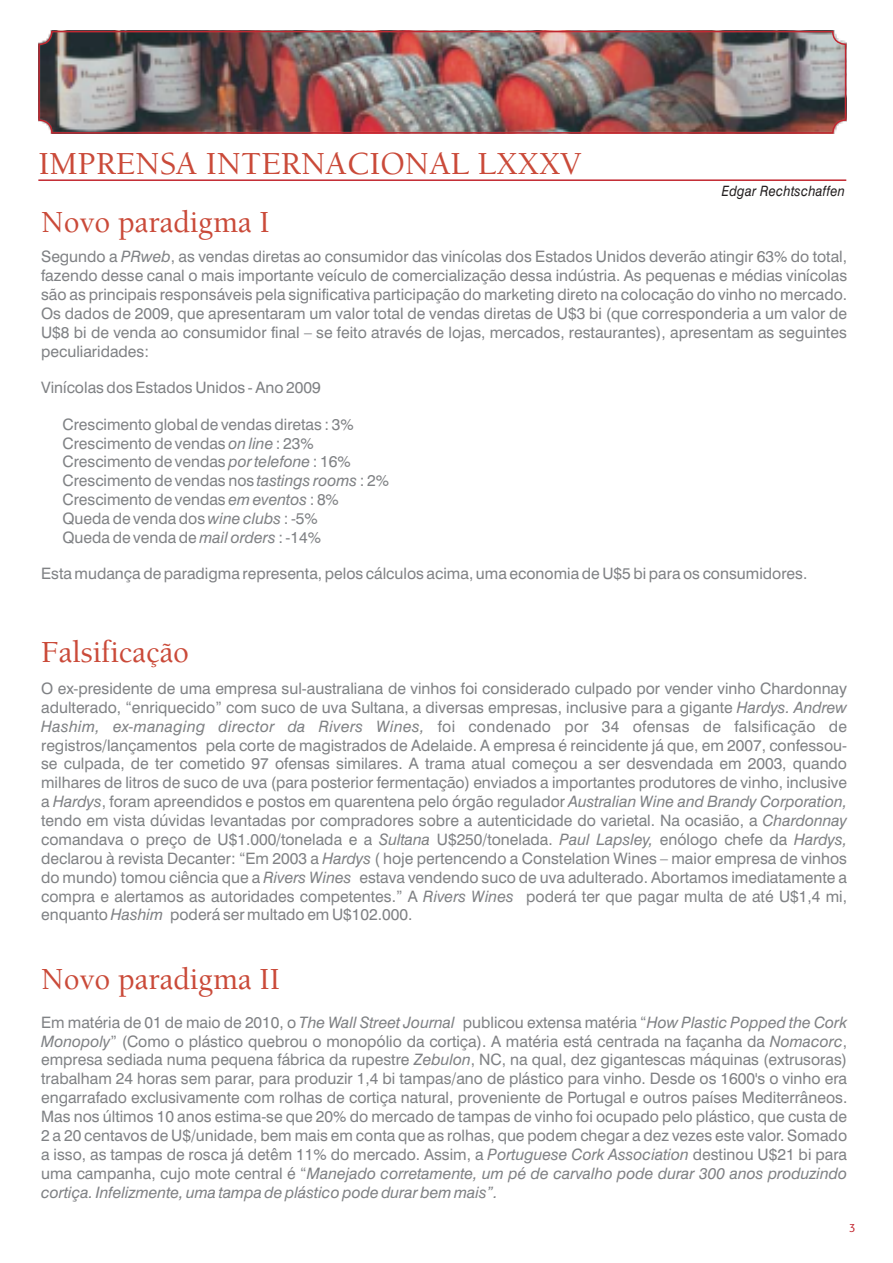
<style>
.page{position:relative;width:893px;height:1263px;background:#fff}
.page>*{position:absolute;margin:0;border:0;box-sizing:border-box;transform-origin:0 0}
.t1{font:500 33px "Berkeley LT";color:#ca4a39}
.t2{font:500 31.5px "Berkeley LT";color:#ca4a39}
.t3{font:15.75px/18.9px "Swiss 721 BT";color:#808285;text-align:justify}
.t4{font:italic 14.25px "Swiss 721 BT";letter-spacing:.02em;color:#231f20;scale:.9 1}
.t5{font:12px "Baar Sophia";color:#c2262f;scale:.95 1}
.s1{font-style:italic}
</style>
<div class="page">
<img style="left:41px;top:34px;width:802px;height:97px">
<div style="left:38px;top:31px;width:808px;height:103px;border:2px solid #c2262f;border-radius:13px"></div>
<hr style="left:38px;top:179px;width:808px;height:2px;background:#c2262f">
<h1 class="t1" style="left:38px;top:150px;width:545px">IMPRENSA INTERNACIONAL LXXXV</h1>
<p class="t4" style="left:722px;top:185px;width:138px">Edgar Rechtschaffen</p>
<h2 class="t2" style="left:41px;top:210px;width:230px">Novo paradigma I</h2>
<p class="t3" style="left:41px;top:249px;width:807px">Segundo a <span class="s1">PRweb</span>, as vendas diretas ao consumidor das vinícolas dos Estados Unidos deverão atingir 63% do total, fazendo desse canal o mais importante veículo de comercialização dessa indústria. As pequenas e médias vinícolas são as principais responsáveis pela significativa participação do marketing direto na colocação do vinho no mercado.<br>Os dados de 2009, que apresentaram um valor total de vendas diretas de U$3 bi (que corresponderia a um valor de U$8 bi de venda ao consumidor final – se feito através de lojas, mercados, restaurantes), apresentam as seguintes peculiaridades:</p>
<p class="t3" style="left:41px;top:380px;width:281px">Vinícolas dos Estados Unidos - Ano 2009</p>
<p class="t3" style="left:62px;top:416px;width:328px;text-align:left">Crescimento global de vendas diretas : 3% Crescimento de vendas <span class="s1">on line</span> : 23% Crescimento de vendas <span class="s1">por telefone</span> : 16% Crescimento de vendas nos <span class="s1">tastings rooms</span> : 2% Crescimento de vendas <span class="s1">em eventos</span> : 8% Queda de venda dos <span class="s1">wine clubs</span> : -5%<br>Queda de venda de <span class="s1">mail orders</span> : -14%</p>
<p class="t3" style="left:41px;top:566px;width:768px">Esta mudança de paradigma representa, pelos cálculos acima, uma economia de U$5 bi para os consumidores.</p>
<h2 class="t2" style="left:41px;top:639px;width:150px">Falsificação</h2>
<p class="t3" style="left:41px;top:680px;width:808px">O ex-presidente de uma empresa sul-australiana de vinhos foi considerado culpado por vender vinho Chardonnay adulterado, “enriquecido” com suco de uva Sultana, a diversas empresas, inclusive para a gigante <span class="s1">Hardys. Andrew Hashim, ex-managing director da Rivers Wines,</span> foi condenado por 34 ofensas de falsificação de registros/lançamentos pela corte de magistrados de Adelaide. A empresa é reincidente já que, em 2007, confessou&shy;se culpada, de ter cometido 97 ofensas similares. A trama atual começou a ser desvendada em 2003, quando milhares de litros de suco de uva (para posterior fermentação) enviados a importantes produtores de vinho, inclusive a <span class="s1">Hardys</span>, foram apreendidos e postos em quarentena pelo órgão regulador <span class="s1">Australian Wine and Brandy Corporation, </span>tendo em vista dúvidas levantadas por compradores sobre a autenticidade do varietal. Na ocasião, a <span class="s1">Chardonnay </span>comandava o preço de U$1.000/tonelada e a <span class="s1">Sultana</span> U$250/tonelada. <span class="s1">Paul Lapsley,</span> enólogo chefe da <span class="s1">Hardys, </span>declarou à revista Decanter: “Em 2003 a <span class="s1">Hardys</span> ( hoje pertencendo a Constelation Wines – maior empresa de vinhos do mundo) tomou ciência que a <span class="s1">Rivers Wines</span> estava vendendo suco de uva adulterado. Abortamos imediatamente a compra e alertamos as autoridades competentes.” A <span class="s1">Rivers Wines</span> poderá ter que pagar multa de até U$1,4 mi, enquanto <span class="s1">Hashim</span> poderá ser multado em U$102.000.</p>
<h2 class="t2" style="left:41px;top:967px;width:240px">Novo paradigma II</h2>
<p class="t3" style="left:41px;top:1014px;width:808px">Em matéria de 01 de maio de 2010, o <span class="s1">The Wall Street Journal</span> publicou extensa matéria “<span class="s1">How Plastic Popped the Cork Monopoly</span>” (Como o plástico quebrou o monopólio da cortiça). A matéria está centrada na façanha da <span class="s1">Nomacorc</span>, empresa sediada numa pequena fábrica da rupestre <span class="s1">Zebulon</span>, NC, na qual, dez gigantescas máquinas (extrusoras) trabalham 24 horas sem parar, para produzir 1,4 bi tampas/ano de plástico para vinho. Desde os 1600's o vinho era engarrafado exclusivamente com rolhas de cortiça natural, proveniente de Portugal e outros países Mediterrâneos.<br>Mas nos últimos 10 anos estima-se que 20% do mercado de tampas de vinho foi ocupado pelo plástico, que custa de 2 a 20 centavos de U$/unidade, bem mais em conta que as rolhas, que podem chegar a dez vezes este valor. Somado a isso, as tampas de rosca já detêm 11% do mercado. Assim, a <span class="s1">Portuguese Cork Association</span> destinou U$21 bi para uma campanha, cujo mote central é “<span class="s1">Manejado corretamente, um pé de carvalho pode durar 300 anos produzindo cortiça. Infelizmente, uma tampa de plástico pode durar bem mais”.</span></p>
<p class="t5" style="left:849px;top:1221px;width:8px">3</p>
</div>
